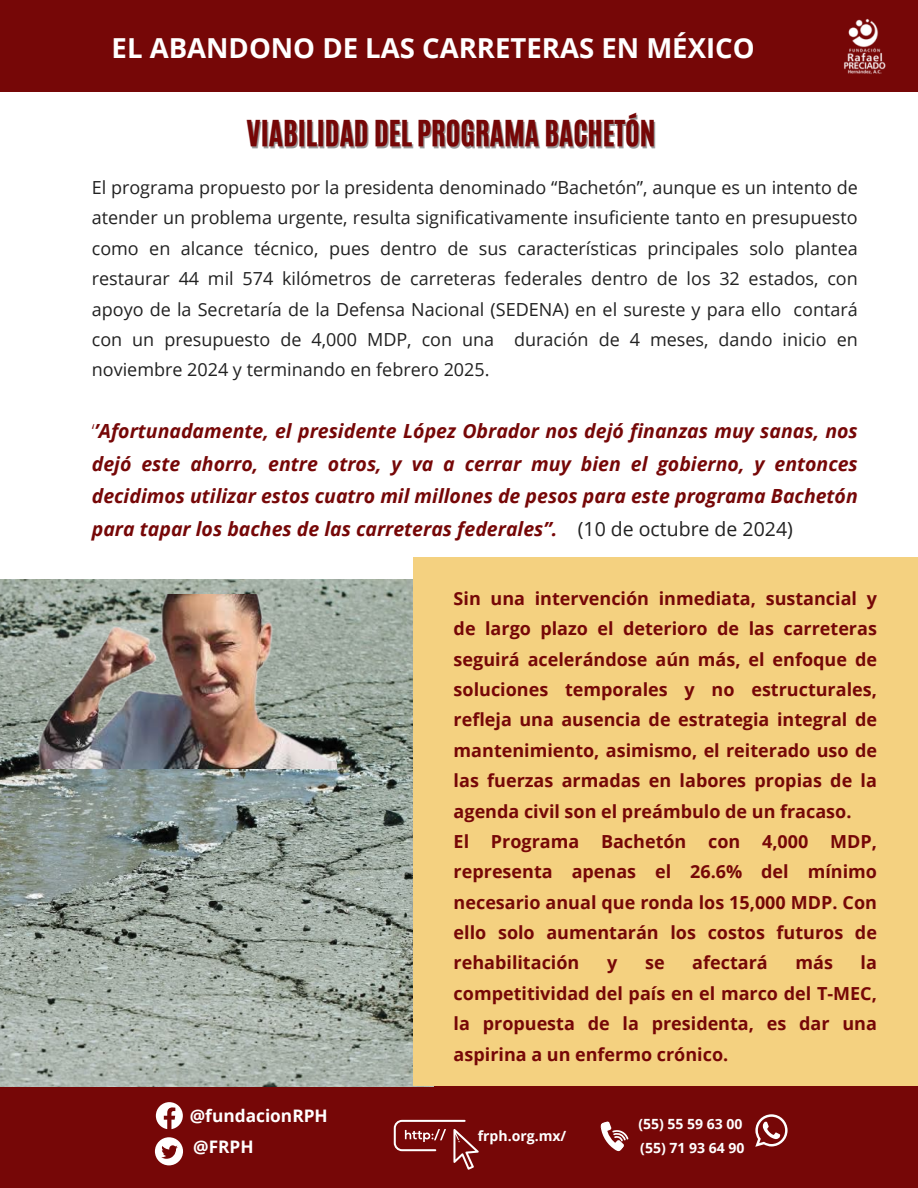
<style>
.page{position:relative;width:918px;height:1188px;background:#fff}
.page>*{position:absolute;margin:0;border:0;box-sizing:border-box;transform-origin:0 0}
.t1{font:30px "CA Generated";color:#760707}
.t2{font:700 27.6px "Open Sans";color:#fff}
.t3{font:italic 700 19.5px/32.7px "Open Sans";color:#760707;text-align:justify}
.t4{font:700 18px/30.3px "Open Sans";color:#760707}
.t5{font:18px/30.3px "Open Sans";color:#212121;text-align:justify}
.t6{font:700 17.25px "Open Sans";color:#fff}
.t7{font:700 14.1px "Open Sans";color:#fff}
.s1{font-weight:300;font-style:normal}
.s2{font-weight:400;font-style:normal;color:#212121}
</style>
<div class="page">
<div style="left:0;top:1086px;width:918px;height:102px;background:#760707"></div>
<svg style="left:394px;top:1120px;width:85px;height:49px"></svg>
<svg style="left:601px;top:1121px;width:27px;height:30px"></svg>
<svg style="left:156px;top:1102px;width:27px;height:27px"></svg>
<svg style="left:155px;top:1137px;width:28px;height:28px"></svg>
<svg style="left:755px;top:1114px;width:33px;height:33px"></svg>
<div style="left:0;top:0;width:918px;height:92px;background:#760707"></div>
<img style="left:844px;top:18px;width:42px;height:56px">
<img style="left:0;top:580px;width:413px;height:506px">
<div style="left:413px;top:557px;width:505px;height:529px;background:#f4d180"></div>
<img style="left:26px;top:594px;width:310px;height:174px">
<p class="t2" style="left:112px;top:28px;width:645px">EL ABANDONO DE LAS CARRETERAS EN MÉXICO</p>
<h5 class="t1" style="left:247px;top:112px;width:410px">VIABILIDAD DEL PROGRAMA BACHETÓN</h5>
<p class="t5" style="left:92px;top:172px;width:768px">El programa propuesto por la presidenta denominado “Bachetón”, aunque es un intento de atender un problema urgente, resulta significativamente insuficiente tanto en presupuesto como en alcance técnico, pues dentro de sus características principales solo plantea restaurar 44 mil 574 kilómetros de carreteras federales dentro de los 32 estados, con apoyo de la Secretaría de la Defensa Nacional (SEDENA) en el sureste y para ello contará con un presupuesto de 4,000 MDP, con una duración de 4 meses, dando inicio en noviembre 2024 y terminando en febrero 2025.</p>
<p class="t3" style="left:92px;top:414px;width:768px"><span class="s1">‘</span>’Afortunadamente, el presidente López Obrador nos dejó finanzas muy sanas, nos dejó este ahorro, entre otros, y va a cerrar muy bien el gobierno, y entonces decidimos utilizar estos cuatro mil millones de pesos para este programa Bachetón para tapar los baches de las carreteras federales”. <span class="s2">(10 de octubre de 2024)</span></p>
<h3 class="t6" style="left:190px;top:1104px;width:140px">@fundacionRPH</h3>
<h3 class="t6" style="left:193px;top:1135px;width:62px">@FRPH</h3>
<p class="t4" style="left:454px;top:583px;width:425px">Sin una intervención inmediata, sustancial y de largo plazo el deterioro de las carreteras seguirá acelerándose aún más, el enfoque de soluciones temporales y no estructurales, refleja una ausencia de estrategia integral de mantenimiento, asimismo, el reiterado uso de las fuerzas armadas en labores propias de la agenda civil son el preámbulo de un fracaso.<br>El Programa Bachetón con 4,000 MDP, representa apenas el 26.6% del mínimo necesario anual que ronda los 15,000 MDP. Con ello solo aumentarán los costos futuros de rehabilitación</p>
<p class="t4" style="left:607px;top:947px;width:12px">y</p>
<p class="t4" style="left:645px;top:947px;width:21px">se</p>
<p class="t4" style="left:692px;top:947px;width:77px">afectará</p>
<p class="t4" style="left:795px;top:947px;width:39px">más</p>
<p class="t4" style="left:454px;top:947px;width:425px;text-align:justify;text-indent:407px">la competitividad del país en el marco del T-MEC, la propuesta de la presidenta, es dar una aspirina a un enfermo crónico.</p>
<h1 class="t7" style="left:478px;top:1126px;width:90px">frph.org.mx/</h1>
<p class="t7" style="left:638px;top:1114px;width:106px">(55) 55 59 63 00</p>
<h1 class="t7" style="left:640px;top:1138px;width:106px">(55) 71 93 64 90</h1>
</div>
